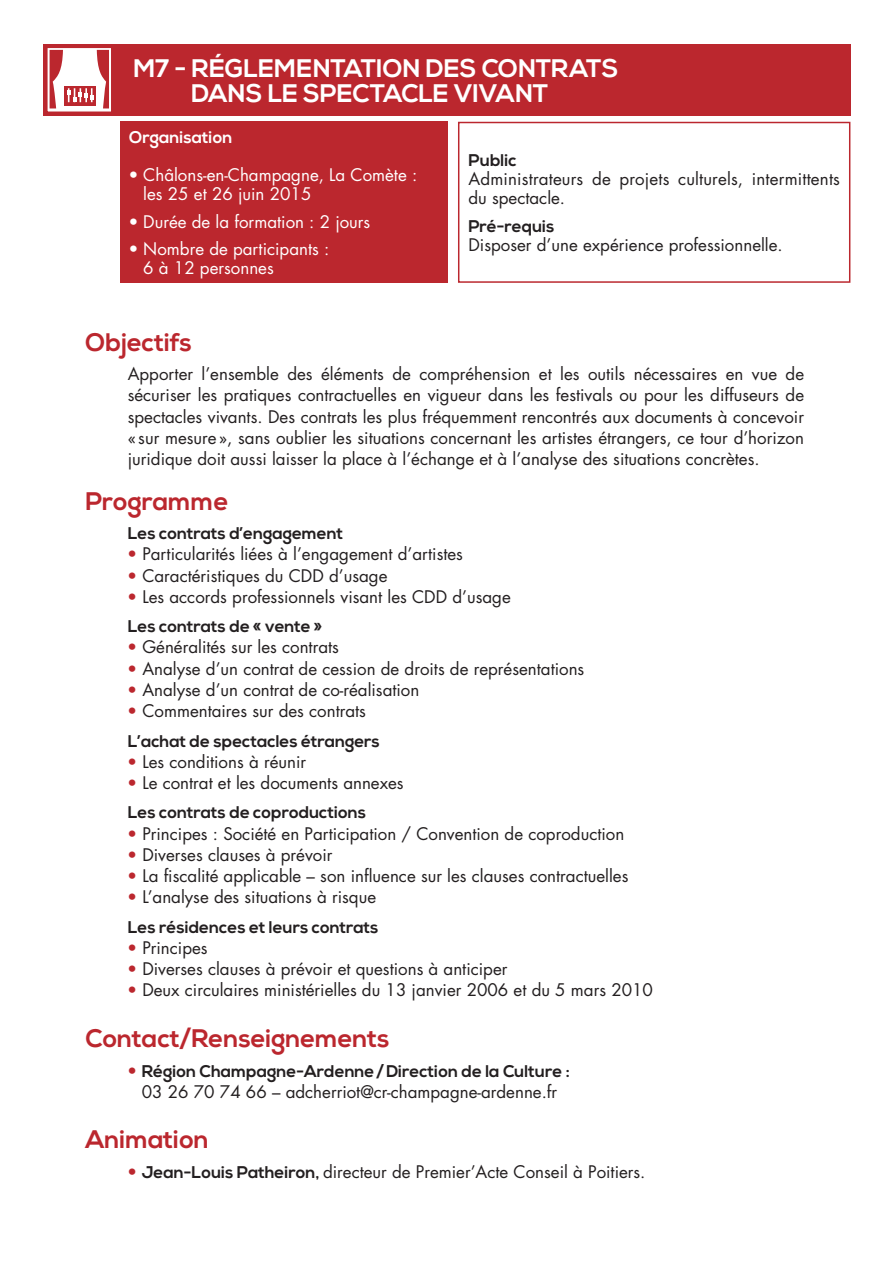
<style>
.page{position:relative;width:893px;height:1263px;background:#fff}
.page>*{position:absolute;margin:0;border:0;box-sizing:border-box;transform-origin:0 0}
.t1{font:700 25.35px/25.3px "Nexa";letter-spacing:-.01em;color:#fff;text-align:center}
.t2{font:700 25.35px "Nexa";color:#bb272e}
.t3{font:16.95px/21.1px "Futura Std";color:#231f20}
.t4{font:700 16.95px/21.1px "Nexa";color:#231f20;text-align:center}
.t5{font:16.95px/19px "Futura Std";color:#fff}
.t6{font:700 16.95px "Nexa";color:#fff}
.s1{font-family:"Eurostile LT Std"}
.s2{font-family:"Eurostile LT Std";color:#bb272e}
.s3{font-family:"Eurostile LT Std";font-weight:400;color:#bb272e}
.s4{font-family:"Futura Std";font-weight:400}
.s5{font-family:"Nexa";font-weight:700}
</style>
<div class="page">
<div style="left:43px;top:44px;width:807px;height:72px;background:#bb272e"></div>
<div style="left:458px;top:122px;width:392px;height:161px;border:1px solid #bb272e"></div>
<div style="left:121px;top:122px;width:327px;height:161px;background:#bb272e"></div>
<svg style="left:48px;top:49px;width:62px;height:62px"></svg>
<div style="left:45px;top:46px;width:68px;height:68px;border:2px solid #bb272e"></div>
<svg style="left:50px;top:50px;width:59px;height:58px"></svg>
<p class="t1" style="left:134px;top:56px;width:486px">M7 - RÉGLEMENTATION DES CONTRATS<br>DANS LE SPECTACLE VIVANT</p>
<p class="t6" style="left:129px;top:127px;width:105px">Organisation</p>
<p class="t5" style="left:143px;top:165px;width:275px;text-indent:-14px"><span class="s1">•</span> Châlons-en-Champagne, La Comète : les 25 et 26 juin 2015</p>
<p class="t5" style="left:129px;top:212px;width:243px"><span class="s1">•</span> Durée de la formation : 2 jours</p>
<p class="t5" style="left:143px;top:239px;width:188px;text-indent:-14px"><span class="s1">•</span> Nombre de participants :<br>6 à 12 personnes</p>
<p class="t4" style="left:468px;top:151px;width:50px">Public</p>
<p class="t3" style="left:468px;top:170px;width:373px;line-height:19px">Administrateurs de projets culturels, intermittents du spectacle.</p>
<p class="t4" style="left:468px;top:216px;width:87px">Pré-requis</p>
<p class="t3" style="left:468px;top:234px;width:316px">Disposer d’une expérience professionnelle.</p>
<p class="t2" style="left:85px;top:327px;width:108px">Objectifs</p>
<p class="t3" style="left:128px;top:364px;width:678px;text-align:justify">Apporter l’ensemble des éléments de compréhension et les outils nécessaires en vue de sécuriser les pratiques contractuelles en vigueur dans les festivals ou pour les diffuseurs de spectacles vivants. Des contrats les plus fréquemment rencontrés aux documents à concevoir « sur mesure», sans oublier les situations concernant les artistes étrangers, ce tour d’horizon juridique doit aussi laisser la place à l’échange et à l’analyse des situations concrètes.</p>
<p class="t2" style="left:85px;top:486px;width:145px">Programme</p>
<p class="t4" style="left:128px;top:523px;width:217px">Les contrats d’engagement</p>
<p class="t3" style="left:128px;top:544px;width:337px"><span class="s2">•</span> Particularités liées à l’engagement d’artistes</p>
<p class="t3" style="left:128px;top:565px;width:261px"><span class="s2">•</span> Caractéristiques du CDD d’usage</p>
<p class="t3" style="left:128px;top:586px;width:385px"><span class="s2">•</span> Les accords professionnels visant les CDD d’usage</p>
<p class="t4" style="left:128px;top:616px;width:196px">Les contrats de « vente »</p>
<p class="t3" style="left:128px;top:637px;width:213px"><span class="s2">•</span> Généralités sur les contrats</p>
<p class="t3" style="left:128px;top:658px;width:458px"><span class="s2">•</span> Analyse d’un contrat de cession de droits de représentations</p>
<p class="t3" style="left:128px;top:679px;width:293px"><span class="s2">•</span> Analyse d’un contrat de co-réalisation</p>
<p class="t3" style="left:128px;top:700px;width:240px"><span class="s2">•</span> Commentaires sur des contrats</p>
<p class="t4" style="left:128px;top:731px;width:254px">L’achat de spectacles étrangers</p>
<p class="t3" style="left:128px;top:751px;width:180px"><span class="s2">•</span> Les conditions à réunir</p>
<p class="t3" style="left:128px;top:772px;width:277px"><span class="s2">•</span> Le contrat et les documents annexes</p>
<p class="t4" style="left:128px;top:803px;width:240px">Les contrats de coproductions</p>
<p class="t3" style="left:128px;top:823px;width:498px"><span class="s2">•</span> Principes : Société en Participation / Convention de coproduction</p>
<p class="t3" style="left:128px;top:844px;width:206px"><span class="s2">•</span> Diverses clauses à prévoir</p>
<p class="t3" style="left:128px;top:865px;width:502px"><span class="s2">•</span> La fiscalité applicable – son influence sur les clauses contractuelles</p>
<p class="t3" style="left:128px;top:886px;width:250px"><span class="s2">•</span> L’analyse des situations à risque</p>
<p class="t4" style="left:128px;top:917px;width:252px">Les résidences et leurs contrats</p>
<p class="t3" style="left:128px;top:937px;width:81px"><span class="s2">•</span> Principes</p>
<p class="t3" style="left:128px;top:958px;width:381px"><span class="s2">•</span> Diverses clauses à prévoir et questions à anticiper</p>
<p class="t3" style="left:128px;top:979px;width:527px"><span class="s2">•</span> Deux circulaires ministérielles du 13 janvier 2006 et du 5 mars 2010</p>
<p class="t2" style="left:85px;top:1023px;width:306px">Contact/Renseignements</p>
<p class="t4" style="left:128px;top:1061px;width:443px"><span class="s3">•</span> Région Champagne-Ardenne/Direction de la Culture :<br><span class="s4">03 26 70 74 66 – adcherriot@cr-champagne-ardenne.fr</span></p>
<p class="t2" style="left:85px;top:1125px;width:125px">Animation</p>
<p class="t3" style="left:128px;top:1161px;width:519px"><span class="s2">•</span> <span class="s5">Jean-Louis Patheiron,</span> directeur de Premier’Acte Conseil à Poitiers.</p>
</div>
